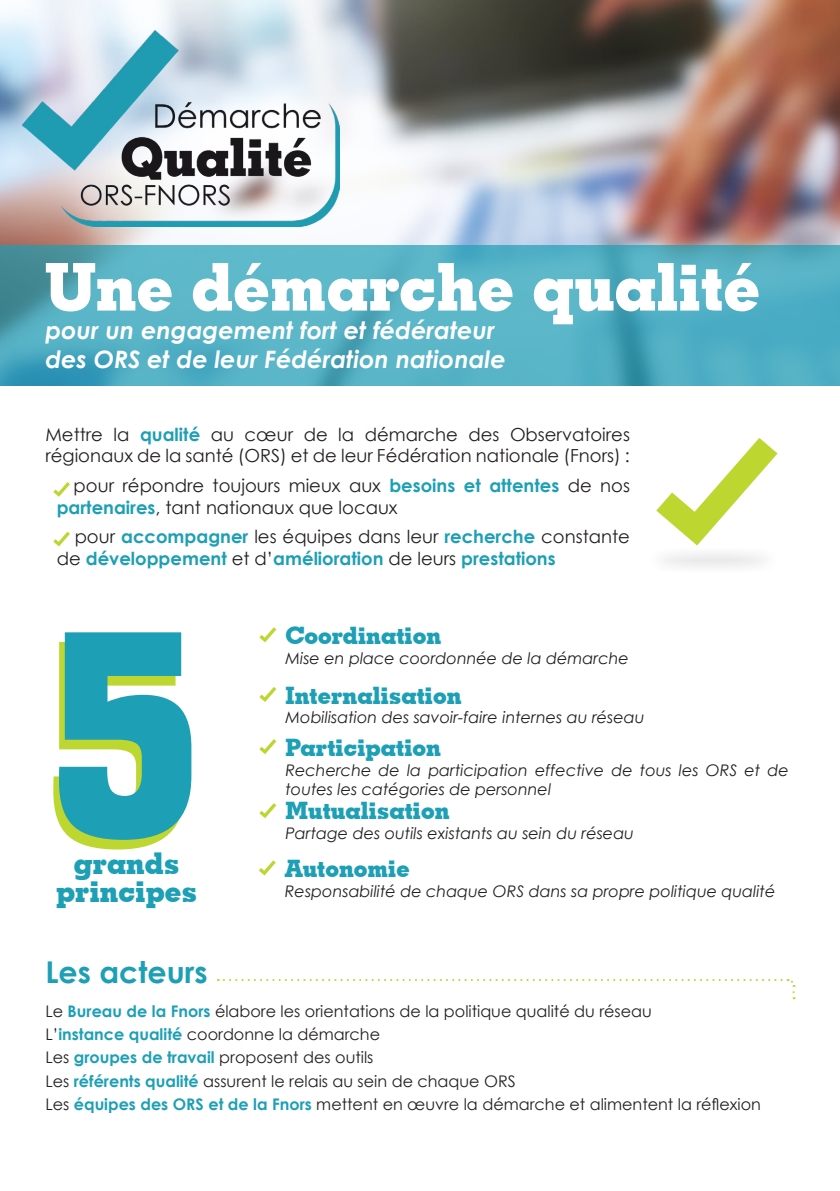
<style>
.page{position:relative;width:840px;height:1191px;background:#fff}
.page>*{position:absolute;margin:0;border:0;box-sizing:border-box;transform-origin:0 0}
.t1{font:700 290px "Geometric Slab 703 BT Xtra";color:#1d9fb5}
.t2{font:700 66px "Geometric Slab 703 BT Xtra";color:#fff}
.t3{font:700 30px "Geometric Slab 703 BT Xtra";color:#1d9fb5}
.t4{font:700 30px "Century Gothic";color:#1d9fb5}
.t5{font:italic 700 24px "Century Gothic";color:#fff}
.t6{font:700 24px "Geometric Slab 703 BT Xtra";color:#1d9fb5}
.t7{font:18px/21.6px "Century Gothic";color:#231f20}
.t8{font:700 18px/21.6px "Century Gothic";color:#1d9fb5}
.t9{font:16px "Century Gothic";color:#231f20}
.t10{font:italic 16px/19.2px "Century Gothic";color:#231f20}
.s1{font-weight:700;color:#1d9fb5}
.s2{font-weight:400;color:#231f20}
</style>
<div class="page">
<img style="left:0;top:0;width:839px;height:386px">
<svg style="left:0;top:245px;width:839px;height:140px;background:#53afc2"></svg>
<img style="left:23px;top:30px;width:316px;height:196px">
<div style="left:645px;top:547px;width:134px;height:28px;background:#f8f8f8"></div>
<svg style="left:656px;top:438px;width:121px;height:107px"></svg>
<svg style="left:53px;top:482px;width:17px;height:15px"></svg>
<svg style="left:53px;top:531px;width:17px;height:15px"></svg>
<svg style="left:259px;top:860px;width:17px;height:15px"></svg>
<svg style="left:259px;top:687px;width:17px;height:15px"></svg>
<svg style="left:259px;top:803px;width:17px;height:15px"></svg>
<svg style="left:259px;top:627px;width:17px;height:15px"></svg>
<svg style="left:259px;top:739px;width:17px;height:15px"></svg>
<svg style="left:218px;top:979px;width:577px;height:20px"></svg>
<p class="t2" style="left:45px;top:247px;width:715px">Une démarche qualité</p>
<p class="t5" style="left:45px;top:312px;width:450px">pour un engagement fort et fédérateur</p>
<p class="t5" style="left:45px;top:341px;width:461px">des ORS et de leur Fédération nationale</p>
<p class="t7" style="left:45px;top:423px;width:585px">Mettre la <span class="s1">qualité</span> au cœur de la démarche des Observatoires régionaux de la santé (ORS) et de leur Fédération nationale (Fnors) :</p>
<p class="t7" style="left:57px;top:474px;width:574px;text-indent:17px">pour répondre toujours mieux aux <span class="s1">besoins et attentes</span> de nos <span class="s1">partenaires</span>, tant nationaux que locaux</p>
<p class="t8" style="left:57px;top:525px;width:574px;text-indent:18px"><span class="s2">pour</span> accompagner <span class="s2">les équipes dans leur</span> recherche <span class="s2">constante de</span> développement <span class="s2">et d’</span>amélioration <span class="s2">de leurs</span> prestations</p>
<p class="t1" style="left:45px;top:556px;width:163px">5</p>
<p class="t3" style="left:74px;top:845px;width:107px">grands</p>
<p class="t3" style="left:56px;top:873px;width:142px">principes</p>
<p class="t4" style="left:45px;top:949px;width:163px">Les acteurs</p>
<p class="t6" style="left:285px;top:621px;width:157px">Coordination</p>
<p class="t10" style="left:285px;top:648px;width:345px">Mise en place coordonnée de la démarche</p>
<p class="t6" style="left:285px;top:681px;width:177px">Internalisation</p>
<p class="t10" style="left:285px;top:707px;width:360px">Mobilisation des savoir-faire internes au réseau</p>
<p class="t6" style="left:285px;top:733px;width:157px">Participation</p>
<p class="t10" style="left:285px;top:760px;width:504px">Recherche de la participation effective de tous les ORS et de toutes les catégories de personnel</p>
<p class="t6" style="left:285px;top:796px;width:165px">Mutualisation</p>
<p class="t10" style="left:285px;top:823px;width:350px">Partage des outils existants au sein du réseau</p>
<p class="t6" style="left:285px;top:854px;width:126px">Autonomie</p>
<p class="t10" style="left:285px;top:881px;width:492px">Responsabilité de chaque ORS dans sa propre politique qualité</p>
<p class="t9" style="left:45px;top:1000px;width:607px">Le <span class="s1">Bureau de la Fnors</span> élabore les orientations de la politique qualité du réseau</p>
<p class="t9" style="left:45px;top:1023px;width:336px">L’<span class="s1">instance qualité</span> coordonne la démarche</p>
<p class="t9" style="left:45px;top:1046px;width:329px">Les <span class="s1">groupes de travail</span> proposent des outils</p>
<p class="t9" style="left:45px;top:1069px;width:471px">Les <span class="s1">référents qualité</span> assurent le relais au sein de chaque ORS</p>
<p class="t9" style="left:45px;top:1092px;width:716px">Les <span class="s1">équipes des ORS et de la Fnors</span> mettent en œuvre la démarche et alimentent la réflexion</p>
</div>
